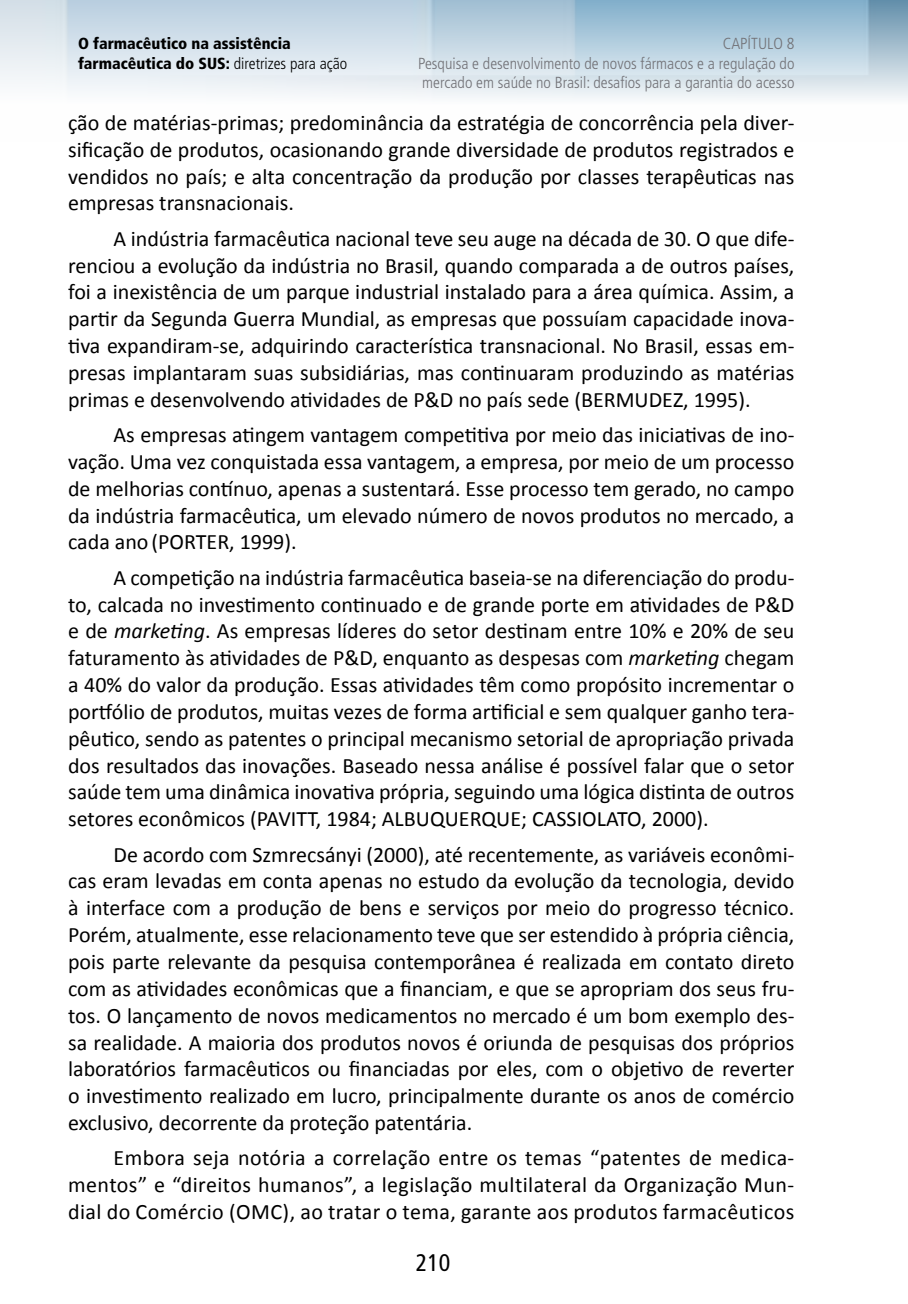
<style>
.page{position:relative;width:908px;height:1304px;background:#fff}
.page>*{position:absolute;margin:0;border:0;box-sizing:border-box;transform-origin:0 0}
.t1{font:condensed 24px "Frutiger";color:#000}
.t2{font:22px/26.8px "Calibri";color:#000;text-align:justify}
.t3{font:300 condensed 16px/19.2px "Frutiger";color:#727277;text-align:justify}
.t4{font:900 condensed 16px/19.2px "Frutiger";color:#000}
.s1{font-weight:300}
.s2{font-style:italic}
</style>
<div class="page">
<img style="left:0;top:0;width:907px;height:99px">
<p class="t4" style="left:78px;top:34px;width:271px">O farmacêutico na assistência farmacêutica do SUS: <span class="s1">diretrizes para ação</span></p>
<p class="t3" style="left:418px;top:35px;width:377px;text-indent:304px">CAPÍTULO 8<br>Pesquisa e desenvolvimento de novos fármacos e a regulação do mercado em saúde no Brasil: desafios para a garantia do acesso</p>
<p class="t2" style="left:68px;top:109px;width:727px">ção de matérias-primas; predominância da estratégia de concorrência pela diver&shy;sificação de produtos, ocasionando grande diversidade de produtos registrados e vendidos no país; e alta concentração da produção por classes terapêuticas nas empresas transnacionais.</p>
<p class="t2" style="left:68px;top:224px;width:727px;text-indent:45px">A indústria farmacêutica nacional teve seu auge na década de 30. O que dife&shy;renciou a evolução da indústria no Brasil, quando comparada a de outros países, foi a inexistência de um parque industrial instalado para a área química. Assim, a partir da Segunda Guerra Mundial, as empresas que possuíam capacidade inova&shy;tiva expandiram-se, adquirindo característica transnacional. No Brasil, essas em&shy;presas implantaram suas subsidiárias, mas continuaram produzindo as matérias primas e desenvolvendo atividades de P&amp;D no país sede (BERMUDEZ, 1995).</p>
<p class="t2" style="left:68px;top:421px;width:727px;text-indent:45px">As empresas atingem vantagem competitiva por meio das iniciativas de ino&shy;vação. Uma vez conquistada essa vantagem, a empresa, por meio de um processo de melhorias contínuo, apenas a sustentará. Esse processo tem gerado, no campo da indústria farmacêutica, um elevado número de novos produtos no mercado, a cada ano (PORTER, 1999).</p>
<p class="t2" style="left:68px;top:563px;width:727px;text-indent:45px">A competição na indústria farmacêutica baseia-se na diferenciação do produ&shy;to, calcada no investimento continuado e de grande porte em atividades de P&amp;D e de <span class="s2">marketing</span>. As empresas líderes do setor destinam entre 10% e 20% de seu faturamento às atividades de P&amp;D, enquanto as despesas com <span class="s2">marketing</span> chegam a 40% do valor da produção. Essas atividades têm como propósito incrementar o portfólio de produtos, muitas vezes de forma artificial e sem qualquer ganho tera&shy;pêutico, sendo as patentes o principal mecanismo setorial de apropriação privada dos resultados das inovações. Baseado nessa análise é possível falar que o setor saúde tem uma dinâmica inovativa própria, seguindo uma lógica distinta de outros setores econômicos (PAVITT, 1984; ALBUQUERQUE; CASSIOLATO, 2000).</p>
<p class="t2" style="left:68px;top:840px;width:727px;text-indent:45px">De acordo com Szmrecsányi (2000), até recentemente, as variáveis econômi&shy;cas eram levadas em conta apenas no estudo da evolução da tecnologia, devido à interface com a produção de bens e serviços por meio do progresso técnico.<br>Porém, atualmente, esse relacionamento teve que ser estendido à própria ciência, pois parte relevante da pesquisa contemporânea é realizada em contato direto com as atividades econômicas que a financiam, e que se apropriam dos seus fru&shy;tos. O lançamento de novos medicamentos no mercado é um bom exemplo des&shy;sa realidade. A maioria dos produtos novos é oriunda de pesquisas dos próprios laboratórios farmacêuticos ou financiadas por eles, com o objetivo de reverter o investimento realizado em lucro, principalmente durante os anos de comércio exclusivo, decorrente da proteção patentária.</p>
<p class="t2" style="left:68px;top:1144px;width:727px;text-indent:45px">Embora seja notória a correlação entre os temas “patentes de medica&shy;mentos” e “direitos humanos”, a legislação multilateral da Organização Mun&shy;dial do Comércio (OMC), ao tratar o tema, garante aos produtos farmacêuticos</p>
<p class="t1" style="left:415px;top:1249px;width:36px">210</p>
</div>
